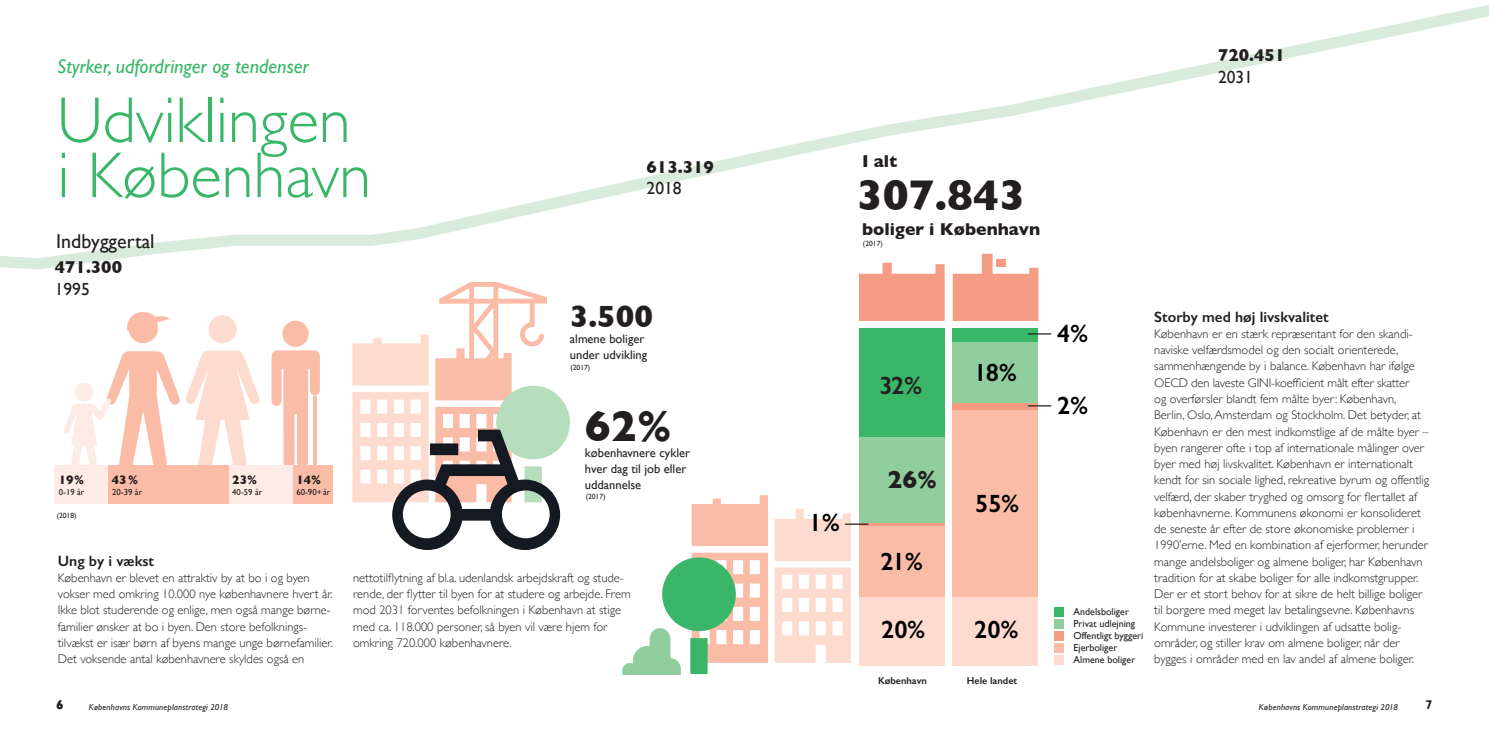
<style>
.page{position:relative;width:1489px;height:745px;background:#fff}
.page>*{position:absolute;margin:0;border:0;box-sizing:border-box;transform-origin:0 0}
.t1{font:300 65px/55px "Gill Sans";color:#39b667}
.t2{font:700 43.75px "Gill Sans";color:#231f20}
.t3{font:700 31.25px "Gill Sans";color:#231f20}
.t4{font:600 25px "Gill Sans";color:#000}
.t5{font:700 25px "Gill Sans";color:#231f20}
.t6{font:600 25px "Gill Sans";color:#231f20}
.t7{font:600 22.5px "Gill Sans";color:#000}
.t8{font:italic 20px "Gill Sans";color:#39b667}
.t9{font:20px "Gill Sans";color:#231f20}
.t10{font:700 17.5px "Gill Sans";color:#231f20}
.t11{font:17.5px "Gill Sans";color:#231f20}
.t12{font:600 15px "Gill Sans";color:#231f20}
.t13{font:300 12.5px/16.2px "Gill Sans";color:#231f20}
.t14{font:12.5px/16.2px "Gill Sans";color:#231f20}
.t15{font:700 12.5px "Gill Sans";color:#231f20}
.t16{font:700 12.5px "Gill Sans";color:#231f20}
.t17{font:10px/12.1px "Gill Sans";color:#231f20}
.t18{font:600 10px "Gill Sans";color:#231f20}
.t19{font:italic 8.75px "Gill Sans";letter-spacing:.02em;color:#231f20}
.t20{font:8.75px "Gill Sans";color:#231f20}
.t21{font:7.5px "Gill Sans";color:#231f20}
</style>
<div class="page">
<svg style="left:691px;top:495px;width:77px;height:50px;background:#fac6b4"></svg>
<svg style="left:774px;top:567px;width:76px;height:95px"></svg>
<svg style="left:622px;top:552px;width:146px;height:122px"></svg>
<svg style="left:0;top:5px;width:1488px;height:270px"></svg>
<hr style="left:858px;top:522px;width:86px;height:3px;background:#f69c84">
<div style="left:858px;top:328px;width:86px;height:109px;background:#39b667"></div>
<div style="left:858px;top:437px;width:86px;height:85px;background:#91ce9e"></div>
<div style="left:858px;top:525px;width:86px;height:72px;background:#fabca7"></div>
<div style="left:858px;top:597px;width:86px;height:68px;background:#fddbce"></div>
<svg style="left:952px;top:253px;width:86px;height:68px"></svg>
<svg style="left:858px;top:262px;width:86px;height:59px"></svg>
<div style="left:952px;top:341px;width:85px;height:62px;background:#91ce9e"></div>
<div style="left:952px;top:328px;width:85px;height:13px;background:#39b667"></div>
<div style="left:952px;top:403px;width:85px;height:6px;background:#f69c84"></div>
<div style="left:952px;top:409px;width:85px;height:188px;background:#fabca7"></div>
<div style="left:952px;top:597px;width:85px;height:68px;background:#fddbce"></div>
<svg style="left:1027px;top:405px;width:24px;height:1px"></svg>
<svg style="left:774px;top:508px;width:94px;height:52px"></svg>
<svg style="left:1027px;top:333px;width:24px;height:1px"></svg>
<div style="left:1054px;top:606px;width:9px;height:10px;background:#39b667"></div>
<div style="left:1054px;top:618px;width:9px;height:10px;background:#91ce9e"></div>
<div style="left:1054px;top:630px;width:9px;height:10px;background:#f69c84"></div>
<div style="left:1054px;top:642px;width:9px;height:10px;background:#fabca7"></div>
<div style="left:1054px;top:655px;width:9px;height:10px;background:#fddbce"></div>
<div style="left:996px;top:259px;width:9px;height:8px;background:#f69c84"></div>
<svg style="left:352px;top:282px;width:218px;height:267px"></svg>
<svg style="left:127px;top:312px;width:42px;height:31px"></svg>
<div style="left:208px;top:315px;width:28px;height:28px;background:#fddbce;border-radius:50%"></div>
<svg style="left:64px;top:350px;width:196px;height:114px"></svg>
<div style="left:55px;top:464px;width:53px;height:39px;background:#fdece5"></div>
<div style="left:228px;top:464px;width:65px;height:39px;background:#fdece5"></div>
<div style="left:293px;top:464px;width:39px;height:39px;background:#fabca7"></div>
<div style="left:108px;top:464px;width:120px;height:39px;background:#fabca7"></div>
<svg style="left:271px;top:320px;width:49px;height:145px"></svg>
<hr style="left:313px;top:396px;width:3px;height:70px;background:#fabca7">
<h3 class="t8" style="left:57px;top:58px;width:253px">Styrker, udfordringer og tendenser</h3>
<h1 class="t1" style="left:57px;top:97px;width:315px">Udviklingen i København</h1>
<h3 class="t9" style="left:56px;top:233px;width:100px">Indbyggertal</h3>
<h3 class="t10" style="left:55px;top:260px;width:69px">471.300</h3>
<h3 class="t11" style="left:55px;top:281px;width:36px">1995</h3>
<p class="t15" style="left:59px;top:474px;width:27px">19 %</p>
<p class="t15" style="left:112px;top:474px;width:28px">43 %</p>
<p class="t15" style="left:232px;top:474px;width:26px">23%</p>
<p class="t15" style="left:296px;top:474px;width:26px">14%</p>
<p class="t20" style="left:59px;top:487px;width:27px">0-19 år</p>
<p class="t20" style="left:112px;top:487px;width:31px">20-39 år</p>
<p class="t20" style="left:232px;top:487px;width:31px">40-59 år</p>
<p class="t20" style="left:296px;top:487px;width:35px">60-90+ år</p>
<p class="t21" style="left:57px;top:512px;width:21px">(2018)</p>
<h3 class="t10" style="left:646px;top:159px;width:69px">613.319</h3>
<h3 class="t11" style="left:646px;top:181px;width:36px">2018</h3>
<h3 class="t3" style="left:570px;top:303px;width:85px">3.500</h3>
<p class="t14" style="left:570px;top:331px;width:79px">almene boliger under udvikling</p>
<p class="t21" style="left:570px;top:364px;width:21px">(2017)</p>
<h2 class="t2" style="left:585px;top:407px;width:89px">62%</h2>
<p class="t14" style="left:585px;top:445px;width:107px">københavnere cykler hver dag til job eller uddannelse</p>
<p class="t21" style="left:585px;top:493px;width:21px">(2017)</p>
<p class="t12" style="left:58px;top:551px;width:98px">Ung by i vækst</p>
<p class="t13" style="left:58px;top:570px;width:276px">København er blevet en attraktiv by at bo i og byen vokser med omkring 10.000 nye københavnere hvert år.<br>Ikke blot studerende og enlige, men også mange børne&shy;familier ønsker at bo i byen. Den store befolknings&shy;tilvækst er især børn af byens mange unge børnefamilier.<br>Det voksende antal københavnere skyldes også en</p>
<p class="t13" style="left:353px;top:568px;width:279px">nettotilflytning af bl.a. udenlandsk arbejdskraft og stude&shy;rende, der flytter til byen for at studere og arbejde. Frem mod 2031 forventes befolkningen i København at stige med ca. 118.000 personer, så byen vil være hjem for omkring 720.000 københavnere.</p>
<h3 class="t10" style="left:1217px;top:48px;width:69px">720.451</h3>
<h3 class="t11" style="left:1217px;top:69px;width:36px">2031</h3>
<h3 class="t10" style="left:862px;top:154px;width:37px">I alt</h3>
<h2 class="t2" style="left:856px;top:176px;width:170px">307.843</h2>
<h3 class="t10" style="left:862px;top:221px;width:180px">boliger i København</h3>
<p class="t21" style="left:863px;top:240px;width:21px">(2017)</p>
<h3 class="t4" style="left:808px;top:507px;width:32px">1%</h3>
<h3 class="t6" style="left:879px;top:370px;width:44px">32%</h3>
<h3 class="t5" style="left:887px;top:468px;width:51px">26%</h3>
<h3 class="t4" style="left:880px;top:546px;width:44px">21%</h3>
<h3 class="t4" style="left:881px;top:613px;width:45px">20%</h3>
<h3 class="t4" style="left:973px;top:357px;width:44px">18%</h3>
<h3 class="t4" style="left:975px;top:487px;width:45px">55%</h3>
<h3 class="t4" style="left:974px;top:614px;width:45px">20%</h3>
<h3 class="t7" style="left:975px;top:631px;width:41px">20%</h3>
<p class="t18" style="left:878px;top:674px;width:50px">København</p>
<p class="t18" style="left:966px;top:674px;width:52px">Hele landet</p>
<h3 class="t4" style="left:1057px;top:318px;width:32px">4%</h3>
<h3 class="t4" style="left:1057px;top:390px;width:32px">2%</h3>
<p class="t17" style="left:1073px;top:605px;width:71px">Andelsboliger<br>Privat udlejning<br>Offentligt byggeri<br>Ejerboliger<br>Almene boliger</p>
<p class="t12" style="left:1154px;top:307px;width:176px">Storby med høj livskvalitet</p>
<p class="t13" style="left:1154px;top:326px;width:276px">København er en stærk repræsentant for den skandi-<br>na viske velfærdsmodel og den socialt orienterede, sammen hængende by i balance. København har ifølge OECD den laveste GINI-koefficient målt efter skatter<br>og overførsler blandt fem målte byer: København, Berlin, Oslo, Amsterdam og Stockholm. Det betyder, at København er den mest indkomstlige af de målte byer – byen rangerer ofte i top af internationale målinger over byer med høj livskvalitet. København er interna tionalt kendt for sin sociale lighed, rekreative byrum og offentlig velfærd, der skaber tryghed og omsorg for flertallet af københavnerne. Kommunens økonomi er konsolideret de seneste år efter de store økonomiske problemer i 1990’erne. Med en kombination af ejerformer, herunder mange andelsboliger og almene boliger, har København tradition for at skabe boliger for alle indkomstgrupper.<br>Der er et stort behov for at sikre de helt billige boliger til borgere med meget lav betalingsevne. Københavns Kommune investerer i udviklingen af udsatte bolig&shy;områder, og stiller krav om almene boliger, når der bygges i områder med en lav andel af almene boliger.</p>
<p class="t16" style="left:57px;top:696px;width:8px">6</p>
<p class="t19" style="left:89px;top:703px;width:141px">Københavns Kommuneplanstrategi 2018</p>
<p class="t19" style="left:1258px;top:703px;width:141px">Københavns Kommuneplanstrategi 2018</p>
<p class="t16" style="left:1425px;top:696px;width:8px">7</p>
</div>
